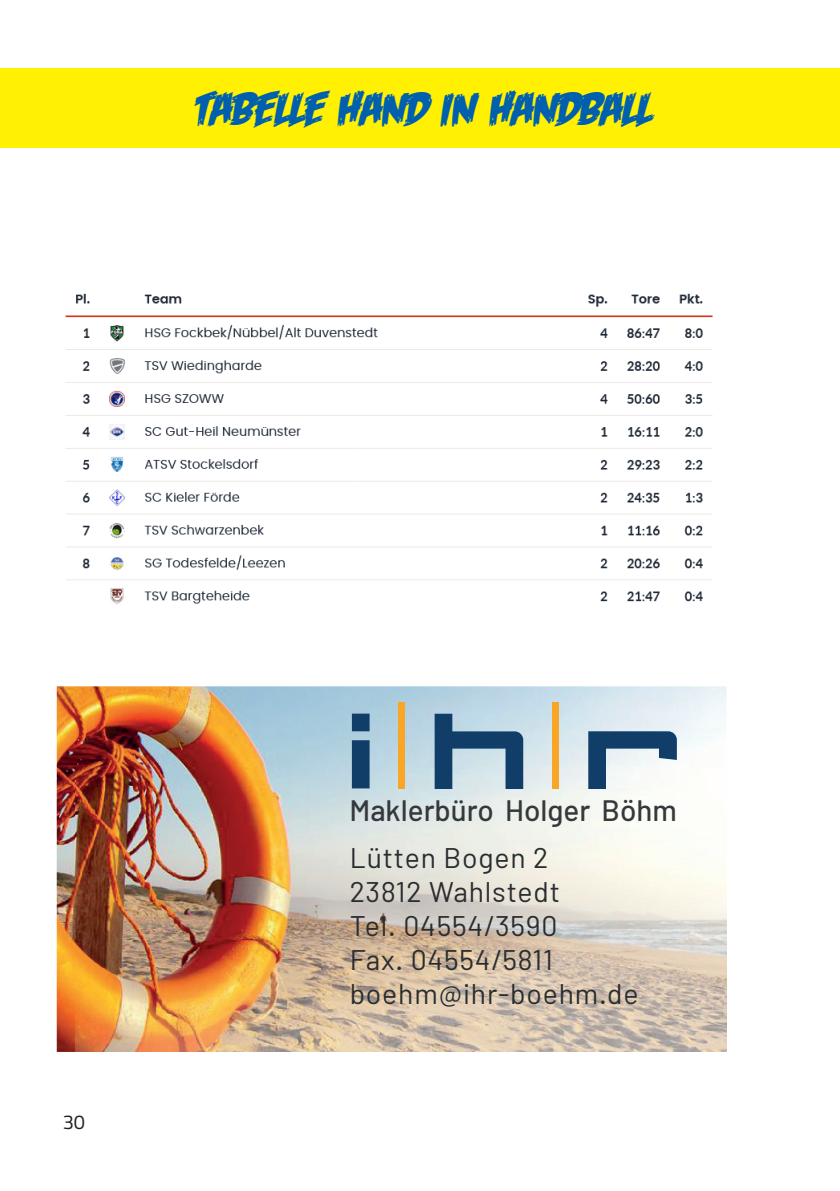
<style>
.page{position:relative;width:840px;height:1191px;background:#fff}
.page>*{position:absolute;margin:0;border:0;box-sizing:border-box;transform-origin:0 0}
.t1{font:48px "Feastof Flesh BB Italic";color:#0160ae}
.t2{font:500 29.6px "Barlow";color:#36393c}
.t3{font:28.4px/34px "Barlow";letter-spacing:.03em;color:#292d2f}
.t4{font:20px "Titillium Web";color:#231f20}
</style>
<div class="page">
<hr style="left:839px;top:68px;width:1px;height:80px;background:#fff101">
<div style="left:0;top:68px;width:839px;height:80px;background:#fff101"></div>
<img style="left:65px;top:293px;width:648px;height:311px">
<img style="left:57px;top:686px;width:669px;height:366px">
<img style="left:75px;top:778px;width:651px;height:274px">
<svg style="left:352px;top:713px;width:17px;height:75px"></svg>
<div style="left:398px;top:702px;width:7px;height:86px;background:#f9a526"></div>
<svg style="left:434px;top:713px;width:89px;height:75px;background:#7292ab"></svg>
<div style="left:552px;top:702px;width:6px;height:86px;background:#f9a526"></div>
<svg style="left:588px;top:731px;width:88px;height:57px"></svg>
<p class="t1" style="left:192px;top:84px;width:458px">TABELLE HAND IN HANDBALL</p>
<p class="t4" style="left:63px;top:1107px;width:24px">30</p>
<p class="t2" style="left:349px;top:791px;width:329px">Maklerbüro Holger Böhm</p>
<p class="t3" style="left:349px;top:839px;width:290px">Lütten Bogen 2<br>23812 Wahlstedt<br>Tel. 04554/3590<br>Fax. 04554/5811 boehm@ihr-boehm.de</p>
</div>
